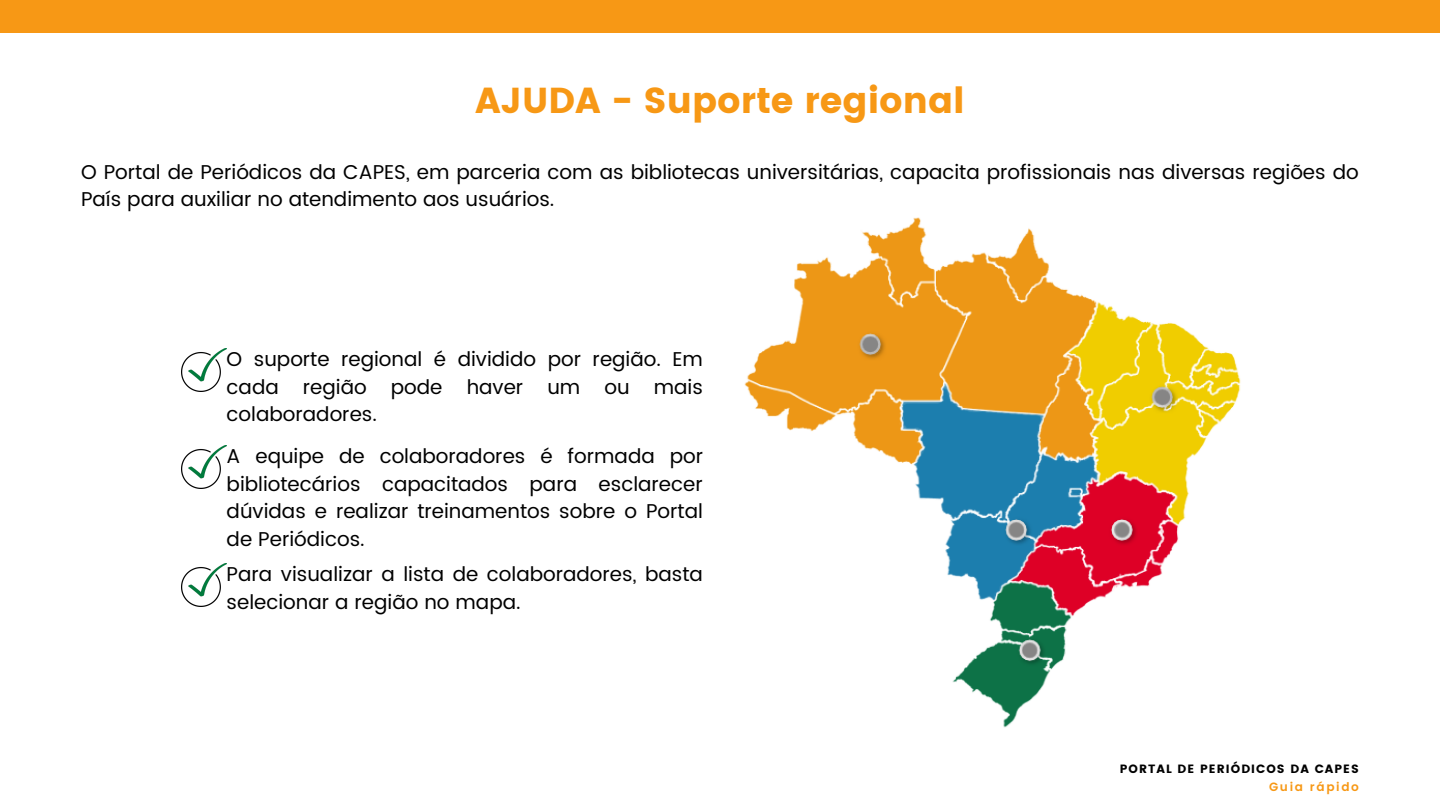
<style>
.page{position:relative;width:1440px;height:810px;background:#fff}
.page>*{position:absolute;margin:0;border:0;box-sizing:border-box;transform-origin:0 0}
.t1{font:36px "Poppins";color:#f79815}
.t2{font:20px/27.8px "Poppins";color:#000}
.t3{font:12px "Poppins";letter-spacing:.09em;color:#000}
.t4{font:600 12px "Poppins";letter-spacing:.135em;color:#f79815}
</style>
<div class="page">
<div style="left:0;top:0;width:1440px;height:33px;background:#f79815"></div>
<img style="left:744px;top:217px;width:497px;height:511px">
<img style="left:182px;top:348px;width:45px;height:43px">
<img style="left:182px;top:445px;width:45px;height:43px">
<img style="left:182px;top:564px;width:45px;height:42px">
<h1 class="t1" style="left:475px;top:80px;width:491px">AJUDA - Suporte regional</h1>
<p class="t2" style="left:81px;top:158px;width:1279px">O Portal de Periódicos da CAPES, em parceria com as bibliotecas universitárias, capacita profissionais nas diversas regiões do<br>País para auxiliar no atendimento aos usuários.</p>
<p class="t2" style="left:227px;top:345px;width:478px;text-align:justify">O suporte regional é dividido por região. Em cada região pode haver um ou mais colaboradores.</p>
<p class="t2" style="left:227px;top:442px;width:478px;text-align:justify">A equipe de colaboradores é formada por bibliotecários capacitados para esclarecer dúvidas e realizar treinamentos sobre o Portal de Periódicos.</p>
<p class="t2" style="left:227px;top:560px;width:478px">Para visualizar a lista de colaboradores, basta selecionar a região no mapa.</p>
<p class="t3" style="left:1120px;top:762px;width:241px">PORTAL DE PERIÓDICOS DA CAPES</p>
<p class="t4" style="left:1269px;top:780px;width:91px">Guia rápido</p>
</div>
